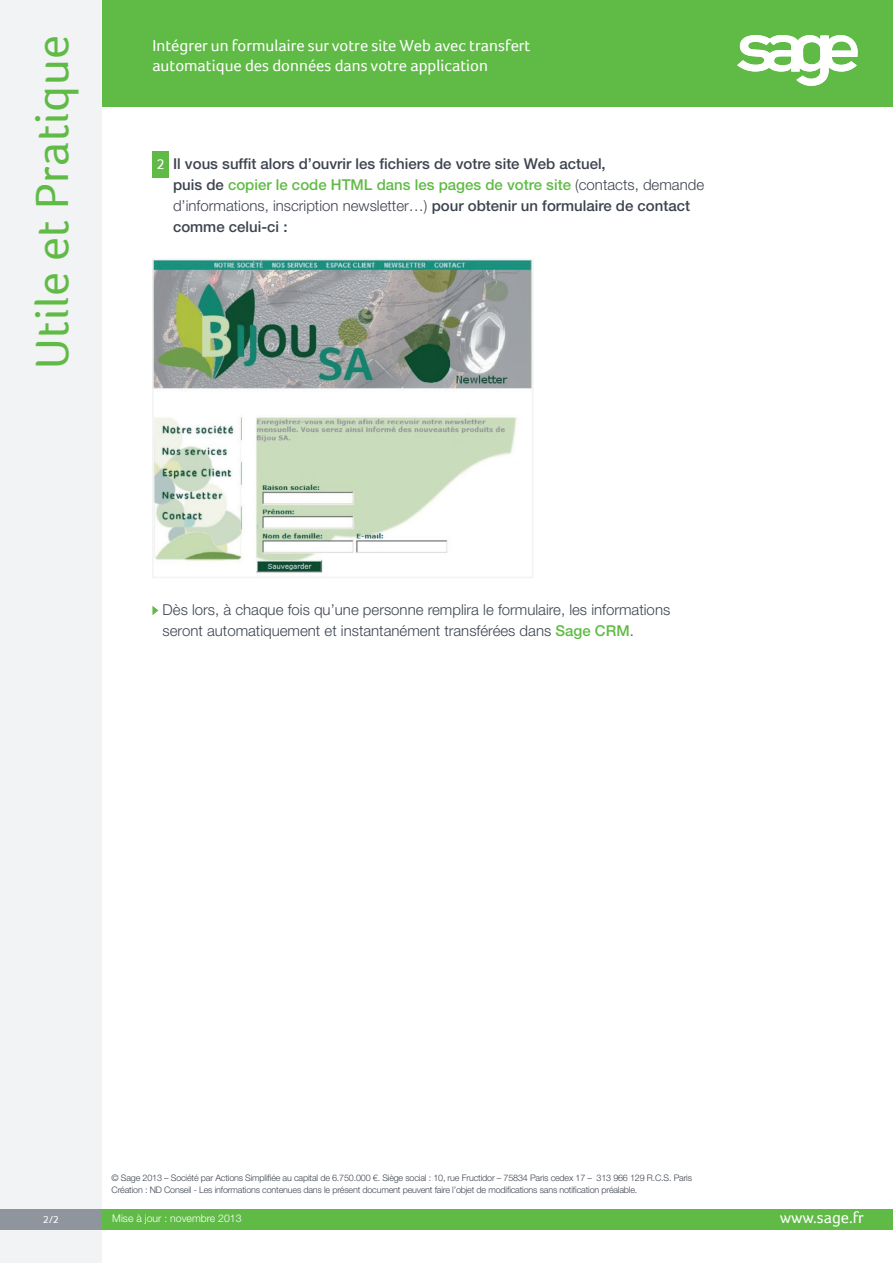
<style>
.page{position:relative;width:893px;height:1263px;background:#fff}
.page>*{position:absolute;margin:0;border:0;box-sizing:border-box;transform-origin:0 0}
.t1{font:48px "Foco";letter-spacing:.01em;color:#60bb46}
.GROS_TITRE{font:16.5px/19.5px "Foco";color:#fff}
.t2{font:16.35px "Foco";color:#fff}
.texte{font:500 15px/21px "Helvetica Neue LT Std";color:#3e444f}
.t3{font:300 15px/21px "Helvetica Neue LT Std";color:#3e444f}
.t4{font:14.55px "Foco";color:#fff}
.t5{font:300 10.5px "Helvetica Neue LT Std";color:#fff}
.t6{font:10.5px "Foco";color:#fff}
.t7{font:300 9px/12px "Helvetica Neue LT Std";letter-spacing:-.02em;color:#3e444f}
.s1{color:#60bb46}
.s2{font-weight:300}
.s3{font-weight:500;color:#60bb46}
</style>
<div class="page">
<div style="left:0;top:0;width:893px;height:106px;background:#60bb46"></div>
<div style="left:88px;top:1209px;width:805px;height:20px;background:#60bb46"></div>
<div style="left:0;top:0;width:102px;height:1263px;background:#f2f3f4"></div>
<div style="left:0;top:1209px;width:102px;height:20px;background:#8f959d"></div>
<svg style="left:737px;top:35px;width:121px;height:51px"></svg>
<div style="left:152px;top:151px;width:17px;height:27px;background:#60bb46"></div>
<img style="left:155px;top:262px;width:375px;height:311px">
<div style="left:152px;top:259px;width:381px;height:319px;border:2px solid #f2f3f4"></div>
<svg style="left:152px;top:606px;width:6px;height:9px"></svg>
<h1 class="t1" style="left:24px;top:369px;width:335px;rotate:-90deg">Utile et Pratique</h1>
<p class="GROS_TITRE" style="left:152px;top:36px;width:380px">Intégrer un formulaire sur votre site Web avec transfert automatique des données dans votre application</p>
<p class="t4" style="left:157px;top:156px;width:9px">2</p>
<p class="texte" style="left:173px;top:153px;width:533px">Il vous suffit alors d’ouvrir les fichiers de votre site Web actuel,<br>puis de <span class="s1">copier le code HTML dans les pages de votre site</span> <span class="s2">(contacts, demande d’informations, inscription newsletter…)</span> pour obtenir un formulaire de contact comme celui-ci :</p>
<p class="t3" style="left:163px;top:599px;width:509px">Dès lors, à chaque fois qu’une personne remplira le formulaire, les informations seront automatiquement et instantanément transférées dans <span class="s3">Sage CRM</span>.</p>
<p class="t7" style="left:112px;top:1171px;width:582px">© Sage 2013 – Société par Actions Simplifiée au capital de 6.750.000 €. Siège social : 10, rue Fructidor – 75834 Paris cedex 17 – 313 966 129 R.C.S. Paris<br>Création : ND Conseil - Les informations contenues dans le présent document peuvent faire l’objet de modifications sans notification préalable.</p>
<p class="t6" style="left:43px;top:1213px;width:17px">2/2</p>
<h3 class="t2" style="left:780px;top:1208px;width:86px">www.sage.fr</h3>
<p class="t5" style="left:112px;top:1212px;width:131px">Mise à jour : novembre 2013</p>
</div>
